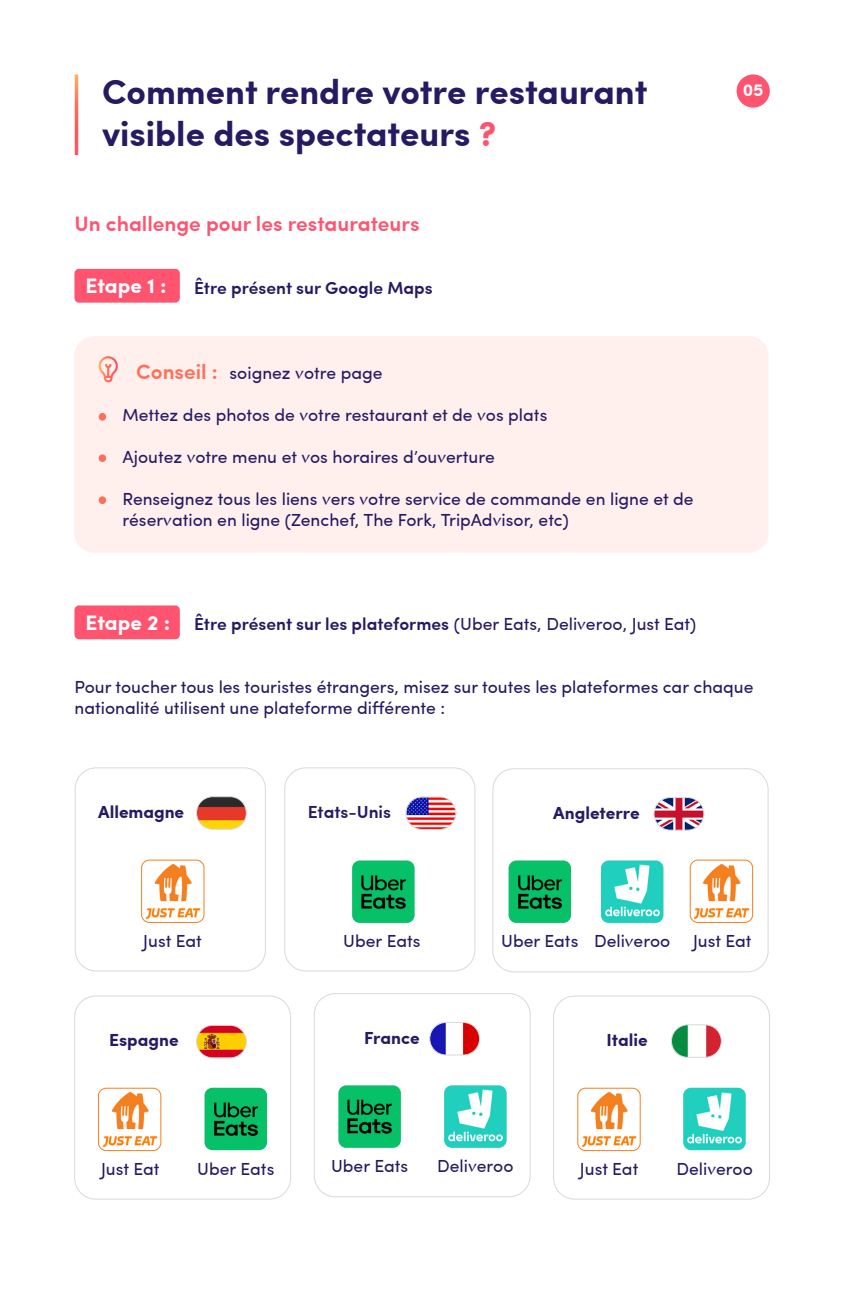
<style>
.page{position:relative;width:844px;height:1290px;background:#fff}
.page>*{position:absolute;margin:0;border:0;box-sizing:border-box;transform-origin:0 0}
.t1{font:700 35px "Sofia Pro";color:#261a63}
.t2{font:600 21px "Sofia Pro";color:#ff5470}
.t3{font:700 21px "Sofia Pro";letter-spacing:-.005em;color:#fff}
.t4{font:17.5px/21px "Sofia Pro";color:#261a63}
.t5{font:600 17.5px "Sofia Pro";color:#261a63}
.t6{font:700 17.5px "Sofia Pro";letter-spacing:-.005em;color:#261a63}
.t7{font:700 17.5px "Sofia Pro";color:#fff}
.s1{color:#ff5470}
.s2{font-weight:600;font-size:21px;color:#ff7059}
.s3{font-weight:400}
</style>
<div class="page">
<img style="left:581px;top:1092px;width:56px;height:54px">
<div style="left:577px;top:1088px;width:63px;height:63px;border:1px solid #f58020;border-radius:8px"></div>
<img style="left:145px;top:864px;width:56px;height:54px">
<div style="left:141px;top:860px;width:63px;height:63px;border:1px solid #f58020;border-radius:8px"></div>
<img style="left:102px;top:1092px;width:56px;height:54px">
<div style="left:98px;top:1088px;width:63px;height:63px;border:1px solid #f58020;border-radius:8px"></div>
<div style="left:74px;top:995px;width:217px;height:204px;border:1px solid #d9d9d9;border-radius:21px"></div>
<div style="left:75px;top:767px;width:191px;height:204px;border:1px solid #d9d9d9;border-radius:21px"></div>
<div style="left:284px;top:767px;width:191px;height:204px;border:1px solid #d9d9d9;border-radius:21px"></div>
<div style="left:553px;top:995px;width:216px;height:204px;border:1px solid #d9d9d9;border-radius:21px"></div>
<div style="left:314px;top:993px;width:216px;height:204px;border:1px solid #d9d9d9;border-radius:21px"></div>
<div style="left:492px;top:768px;width:276px;height:204px;border:1px solid #d9d9d9;border-radius:21px"></div>
<div style="left:74px;top:336px;width:694px;height:217px;background:#fff0ee;border-radius:20px"></div>
<div style="left:736px;top:74px;width:33px;height:34px;background:#ff5470;border-radius:50%"></div>
<div style="left:74px;top:269px;width:106px;height:34px;background:#ff5470;border-radius:5px"></div>
<div style="left:74px;top:605px;width:106px;height:34px;background:#ff5470;border-radius:5px"></div>
<div style="left:99px;top:413px;width:7px;height:8px;background:#ff7059;border-radius:50%"></div>
<div style="left:99px;top:454px;width:7px;height:8px;background:#ff7059;border-radius:50%"></div>
<div style="left:99px;top:496px;width:7px;height:8px;background:#ff7059;border-radius:50%"></div>
<svg style="left:98px;top:356px;width:20px;height:26px"></svg>
<img style="left:338px;top:1085px;width:63px;height:63px">
<img style="left:352px;top:860px;width:62px;height:63px">
<img style="left:204px;top:1088px;width:63px;height:62px">
<img style="left:508px;top:860px;width:63px;height:63px">
<img style="left:444px;top:1085px;width:62px;height:63px">
<img style="left:601px;top:860px;width:62px;height:63px">
<img style="left:683px;top:1088px;width:62px;height:62px">
<img style="left:693px;top:864px;width:56px;height:54px">
<div style="left:689px;top:860px;width:63px;height:63px;border:1px solid #f58020;border-radius:8px"></div>
<img style="left:429px;top:1022px;width:50px;height:33px;border-radius:16px">
<div style="left:429px;top:1022px;width:50px;height:33px;border:1px solid #d9d9d9;border-radius:16px"></div>
<img style="left:406px;top:797px;width:49px;height:32px;border-radius:16px">
<div style="left:406px;top:797px;width:50px;height:32px;border:1px solid #d9d9d9;border-radius:16px"></div>
<img style="left:653px;top:797px;width:50px;height:33px;border-radius:16px">
<div style="left:653px;top:797px;width:50px;height:33px;border:1px solid #d9d9d9;border-radius:16px"></div>
<img style="left:196px;top:1025px;width:50px;height:33px;border-radius:16px">
<div style="left:196px;top:1025px;width:50px;height:33px;border:1px solid #d9d9d9;border-radius:16px"></div>
<img style="left:196px;top:797px;width:50px;height:32px;border-radius:16px">
<div style="left:196px;top:796px;width:50px;height:33px;border:1px solid #d9d9d9;border-radius:16px"></div>
<img style="left:671px;top:1025px;width:50px;height:32px;border-radius:16px">
<div style="left:671px;top:1025px;width:50px;height:32px;border:1px solid #d9d9d9;border-radius:16px"></div>
<h1 class="t1" style="left:102px;top:65px;width:547px">Comment rendre votre restaurant</h1>
<p class="t7" style="left:742px;top:77px;width:22px">05</p>
<h1 class="t1" style="left:102px;top:107px;width:395px">visible des spectateurs <span class="s1">?</span></h1>
<p class="t2" style="left:74px;top:207px;width:346px">Un challenge pour les restaurateurs</p>
<p class="t3" style="left:85px;top:270px;width:83px">Etape 1 :</p>
<p class="t5" style="left:194px;top:274px;width:240px">Être présent sur Google Maps</p>
<p class="t4" style="left:136px;top:361px;width:248px"><span class="s2">Conseil :</span> soignez votre page</p>
<p class="t4" style="left:122px;top:403px;width:426px">Mettez des photos de votre restaurant et de vos plats</p>
<p class="t4" style="left:122px;top:445px;width:373px">Ajoutez votre menu et vos horaires d’ouverture</p>
<p class="t4" style="left:122px;top:487px;width:572px">Renseignez tous les liens vers votre service de commande en ligne et de réservation en ligne (Zenchef, The Fork, TripAdvisor, etc)</p>
<p class="t3" style="left:85px;top:607px;width:86px">Etape 2 :</p>
<p class="t5" style="left:194px;top:611px;width:503px">Être présent sur les plateformes <span class="s3">(Uber Eats, Deliveroo, Just Eat)</span></p>
<p class="t4" style="left:74px;top:675px;width:680px">Pour toucher tous les touristes étrangers, misez sur toutes les plateformes car chaque nationalité utilisent une plateforme différente :</p>
<p class="t6" style="left:98px;top:798px;width:87px">Allemagne</p>
<p class="t5" style="left:308px;top:798px;width:85px">Etats-Unis</p>
<p class="t6" style="left:553px;top:799px;width:88px">Angleterre</p>
<p class="t4" style="left:143px;top:929px;width:60px">Just Eat</p>
<p class="t4" style="left:343px;top:929px;width:79px">Uber Eats</p>
<p class="t4" style="left:501px;top:929px;width:171px">Uber Eats Deliveroo</p>
<p class="t4" style="left:692px;top:929px;width:60px">Just Eat</p>
<p class="t6" style="left:109px;top:1026px;width:71px">Espagne</p>
<p class="t6" style="left:364px;top:1024px;width:57px">France</p>
<p class="t6" style="left:606px;top:1026px;width:43px">Italie</p>
<p class="t4" style="left:101px;top:1157px;width:60px">Just Eat</p>
<p class="t4" style="left:197px;top:1157px;width:79px">Uber Eats</p>
<p class="t4" style="left:331px;top:1154px;width:79px">Uber Eats</p>
<p class="t4" style="left:437px;top:1154px;width:78px">Deliveroo</p>
<p class="t4" style="left:579px;top:1157px;width:60px">Just Eat</p>
<p class="t4" style="left:676px;top:1157px;width:78px">Deliveroo</p>
</div>
